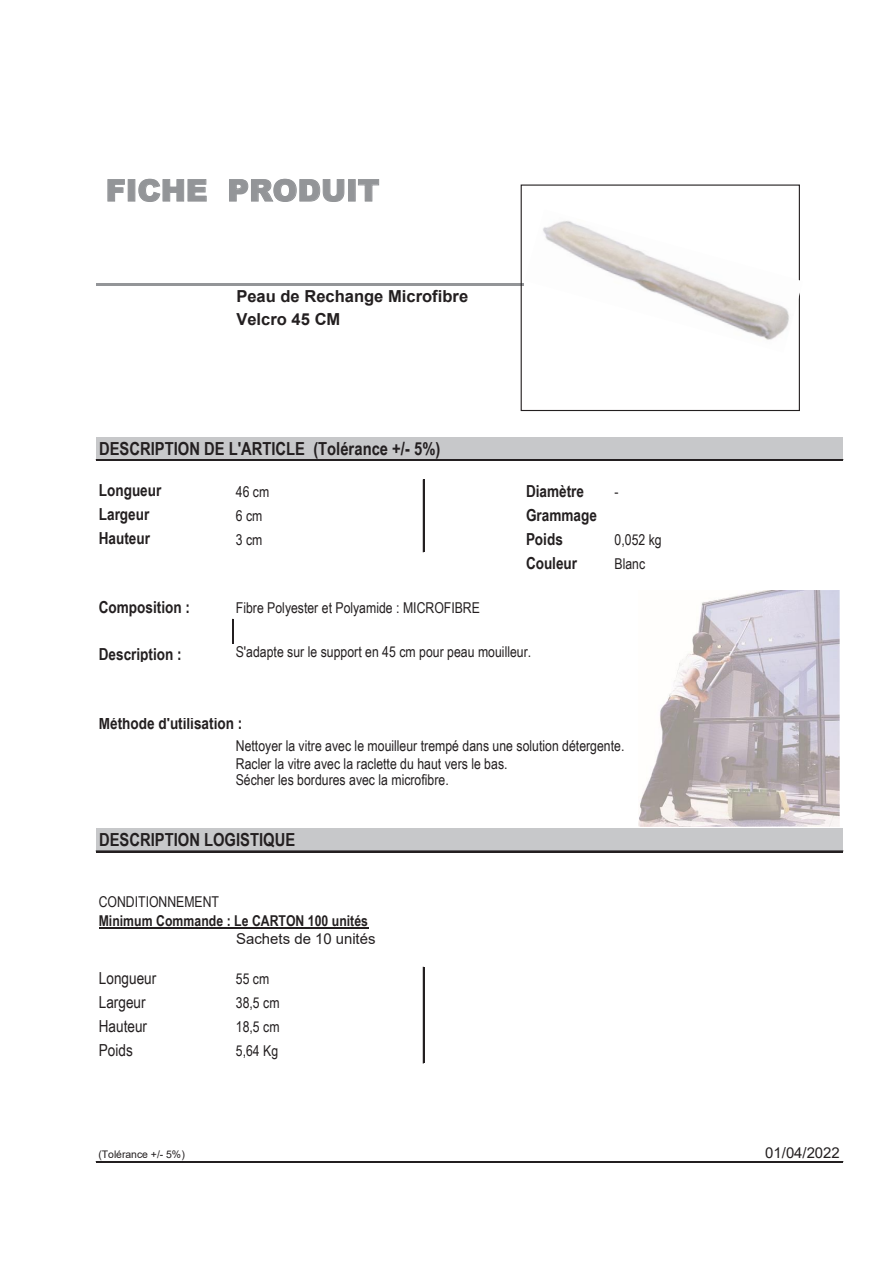
<style>
.page{position:relative;width:893px;height:1263px;background:#fff}
.page>*{position:absolute;margin:0;border:0;box-sizing:border-box;transform-origin:0 0}
.t1{font:900 30px "Arial";color:#939598}
.t2{font:700 18px "Arial Narrow";color:#231f20}
.t3{font:700 16.5px "Arial Narrow";color:#231f20}
.t4{font:700 16.5px/22.8px "Arial";color:#231f20}
.t5{font:16.5px "Arial Narrow";color:#231f20}
.t6{font:15px/18.6px "Arial Narrow";color:#231f20}
.t7{font:700 15px "Arial Narrow";color:#231f20}
.t8{font:15px "Arial";color:#231f20}
.t9{font:10.5px "Arial";color:#231f20}
</style>
<div class="page">
<div style="left:96px;top:437px;width:747px;height:23px;background:#c7c8ca"></div>
<div style="left:96px;top:829px;width:747px;height:23px;background:#c7c8ca"></div>
<hr style="left:99px;top:927px;width:269px;height:1px;background:#231f20">
<hr style="left:423px;top:480px;width:2px;height:72px;background:#231f20">
<hr style="left:423px;top:967px;width:2px;height:96px;background:#231f20">
<svg style="left:232px;top:619px;width:2px;height:24px"></svg>
<hr style="left:96px;top:283px;width:427px;height:3px;background:#939598">
<hr style="left:96px;top:459px;width:747px;height:2px;background:#231f20">
<hr style="left:96px;top:851px;width:747px;height:1px;background:#231f20">
<hr style="left:96px;top:1161px;width:747px;height:2px;background:#231f20">
<div style="left:521px;top:185px;width:279px;height:226px;border:1px solid #231f20"></div>
<img style="left:638px;top:590px;width:201px;height:237px">
<img style="left:543px;top:209px;width:257px;height:144px">
<h1 class="t1" style="left:106px;top:169px;width:275px">FICHE PRODUIT</h1>
<p class="t4" style="left:236px;top:285px;width:233px">Peau de Rechange Microfibre<br>Velcro 45 CM</p>
<p class="t2" style="left:99px;top:435px;width:343px">DESCRIPTION DE L'ARTICLE (Tolérance +/- 5%)</p>
<p class="t3" style="left:99px;top:478px;width:64px">Longueur</p>
<p class="t6" style="left:236px;top:482px;width:35px">46 cm</p>
<p class="t3" style="left:526px;top:479px;width:59px">Diamètre</p>
<p class="t6" style="left:615px;top:482px;width:6px">-</p>
<p class="t3" style="left:99px;top:502px;width:52px">Largeur</p>
<p class="t6" style="left:236px;top:506px;width:28px">6 cm</p>
<p class="t3" style="left:526px;top:503px;width:72px">Grammage</p>
<p class="t3" style="left:99px;top:526px;width:53px">Hauteur</p>
<p class="t6" style="left:236px;top:530px;width:28px">3 cm</p>
<p class="t3" style="left:526px;top:527px;width:38px">Poids</p>
<p class="t6" style="left:615px;top:530px;width:49px">0,052 kg</p>
<p class="t3" style="left:526px;top:551px;width:53px">Couleur</p>
<p class="t6" style="left:615px;top:554px;width:32px">Blanc</p>
<p class="t3" style="left:99px;top:594px;width:93px">Composition :</p>
<p class="t6" style="left:236px;top:597px;width:246px">Fibre Polyester et Polyamide : MICROFIBRE</p>
<p class="t3" style="left:99px;top:641px;width:84px">Description :</p>
<p class="t6" style="left:236px;top:642px;width:297px">S'adapte sur le support en 45 cm pour peau mouilleur.</p>
<p class="t3" style="left:99px;top:711px;width:145px">Méthode d'utilisation :</p>
<p class="t6" style="left:236px;top:735px;width:390px">Nettoyer la vitre avec le mouilleur trempé dans une solution détergente.<br>Racler la vitre avec la raclette du haut vers le bas.</p>
<p class="t6" style="left:236px;top:770px;width:214px">Sécher les bordures avec la microfibre.</p>
<p class="t2" style="left:99px;top:826px;width:198px">DESCRIPTION LOGISTIQUE</p>
<p class="t6" style="left:99px;top:892px;width:122px">CONDITIONNEMENT</p>
<p class="t7" style="left:99px;top:909px;width:271px">Minimum Commande : Le CARTON 100 unités</p>
<p class="t8" style="left:236px;top:929px;width:141px">Sachets de 10 unités</p>
<p class="t5" style="left:99px;top:966px;width:59px">Longueur</p>
<p class="t6" style="left:236px;top:969px;width:35px">55 cm</p>
<p class="t5" style="left:99px;top:990px;width:48px">Largeur</p>
<p class="t6" style="left:236px;top:993px;width:45px">38,5 cm</p>
<p class="t5" style="left:99px;top:1014px;width:50px">Hauteur</p>
<p class="t6" style="left:236px;top:1017px;width:45px">18,5 cm</p>
<p class="t5" style="left:99px;top:1038px;width:35px">Poids</p>
<p class="t6" style="left:236px;top:1041px;width:44px">5,64 Kg</p>
<p class="t9" style="left:98px;top:1147px;width:88px">(Tolérance +/- 5%)</p>
<p class="t8" style="left:765px;top:1142px;width:76px">01/04/2022</p>
</div>
